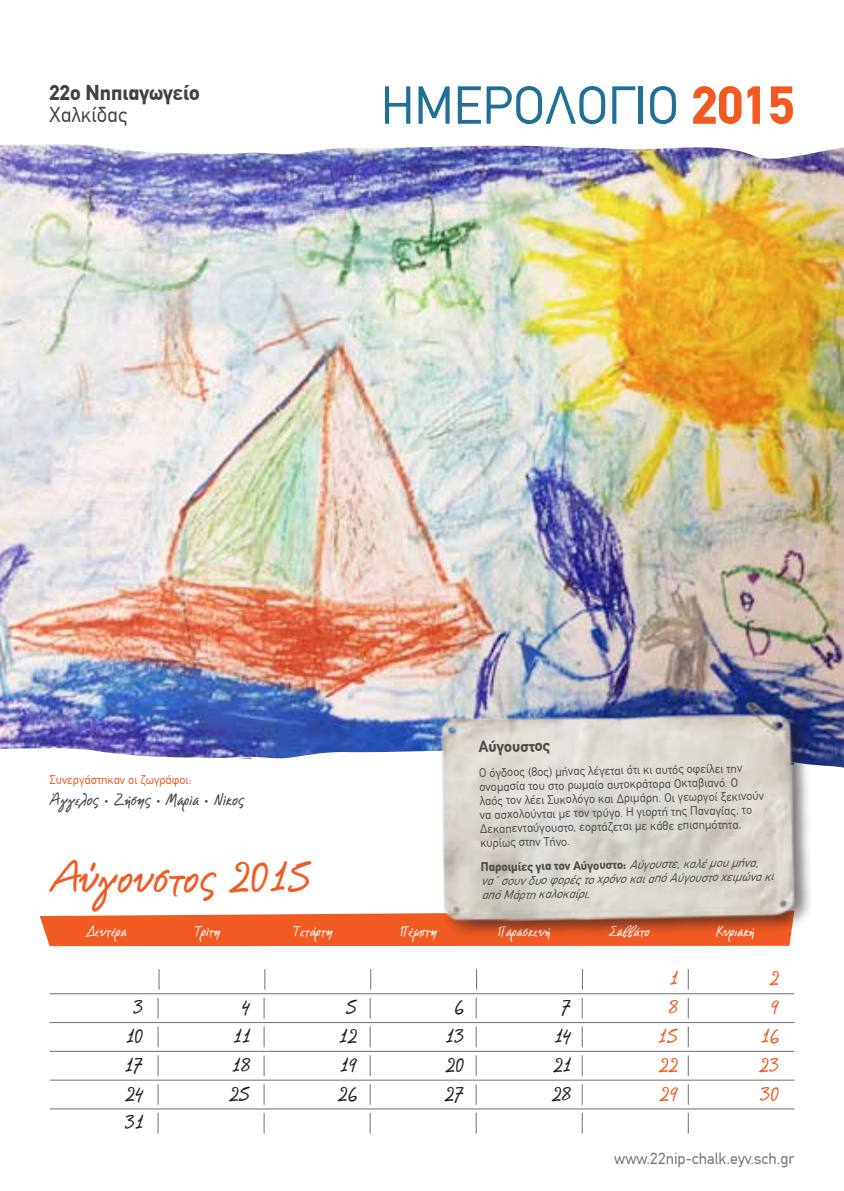
<style>
.page{position:relative;width:844px;height:1191px;background:#fff}
.page>*{position:absolute;margin:0;border:0;box-sizing:border-box;transform-origin:0 0}
.t1{font:52.5px "CF Din";color:#206f96}
.t2{font:700 42px "CF Note";color:#f15a22}
.t3{font:700 21px "CF Din";color:#414142}
.t4{font:21px "CF Din";color:#414142}
.t5{font:700 19.6px "CF Note";color:#231f20}
.t6{font:700 19.6px "CF Note";color:#f15a22}
.t7{font:15.75px "CF Din";color:#6d6f71}
.t8{font:700 15.75px "CF Note";color:#414142}
.t9{font:700 15.75px "CF Din";color:#4d4d4f}
.t10{font:700 14px "CF Note";color:#fff}
.t11{font:12.25px/14px "CF Din";color:#4d4d4f}
.t12{font:italic 12.25px/14px "CF Din";color:#4d4d4f}
.t13{font:12.25px "CF Din";color:#f15a22}
.s1{font-weight:700;color:#f15a22}
.s2{font-size:10.5px}
.s3{font-weight:700;font-style:normal}
</style>
<div class="page">
<img style="left:0;top:144px;width:843px;height:599px">
<img style="left:0;top:743px;width:843px;height:25px">
<svg style="left:40px;top:913px;width:751px;height:33px;background:#f1622d"></svg>
<hr style="left:50px;top:993px;width:744px;height:1px;background:#6d6f71">
<hr style="left:50px;top:1051px;width:744px;height:1px;background:#6d6f71">
<hr style="left:50px;top:1108px;width:744px;height:1px;background:#6d6f71">
<hr style="left:50px;top:1022px;width:744px;height:1px;background:#6d6f71">
<hr style="left:50px;top:1079px;width:744px;height:1px;background:#6d6f71">
<svg style="left:159px;top:969px;width:1px;height:20px"></svg>
<svg style="left:264px;top:969px;width:1px;height:20px"></svg>
<svg style="left:370px;top:969px;width:1px;height:20px"></svg>
<svg style="left:476px;top:969px;width:1px;height:20px"></svg>
<svg style="left:582px;top:969px;width:1px;height:20px"></svg>
<svg style="left:687px;top:969px;width:1px;height:20px"></svg>
<svg style="left:158px;top:997px;width:1px;height:21px"></svg>
<svg style="left:264px;top:997px;width:1px;height:21px"></svg>
<svg style="left:370px;top:997px;width:1px;height:21px"></svg>
<svg style="left:476px;top:997px;width:1px;height:21px"></svg>
<svg style="left:581px;top:998px;width:1px;height:20px"></svg>
<svg style="left:687px;top:998px;width:1px;height:20px"></svg>
<svg style="left:158px;top:1026px;width:1px;height:21px"></svg>
<svg style="left:264px;top:1026px;width:1px;height:21px"></svg>
<svg style="left:370px;top:1026px;width:1px;height:21px"></svg>
<svg style="left:476px;top:1026px;width:1px;height:21px"></svg>
<svg style="left:581px;top:1026px;width:1px;height:21px"></svg>
<svg style="left:687px;top:1026px;width:1px;height:21px"></svg>
<svg style="left:158px;top:1055px;width:1px;height:21px"></svg>
<svg style="left:264px;top:1055px;width:1px;height:21px"></svg>
<svg style="left:370px;top:1055px;width:1px;height:21px"></svg>
<svg style="left:476px;top:1055px;width:1px;height:21px"></svg>
<svg style="left:581px;top:1055px;width:1px;height:21px"></svg>
<svg style="left:687px;top:1055px;width:1px;height:21px"></svg>
<svg style="left:158px;top:1084px;width:1px;height:20px"></svg>
<svg style="left:264px;top:1084px;width:1px;height:20px"></svg>
<svg style="left:370px;top:1084px;width:1px;height:20px"></svg>
<svg style="left:476px;top:1084px;width:1px;height:20px"></svg>
<svg style="left:581px;top:1084px;width:1px;height:20px"></svg>
<svg style="left:687px;top:1084px;width:1px;height:20px"></svg>
<svg style="left:158px;top:1112px;width:1px;height:21px"></svg>
<svg style="left:264px;top:1112px;width:1px;height:21px"></svg>
<svg style="left:370px;top:1112px;width:1px;height:21px"></svg>
<svg style="left:476px;top:1112px;width:1px;height:21px"></svg>
<svg style="left:581px;top:1113px;width:1px;height:20px"></svg>
<svg style="left:687px;top:1113px;width:1px;height:20px"></svg>
<div style="left:439px;top:700px;width:374px;height:237px;background:#231f20;opacity:.6"></div>
<img style="left:415px;top:701px;width:387px;height:222px">
<h3 class="t3" style="left:50px;top:82px;width:152px">22ο Νηπιαγωγείο</h3>
<h3 class="t4" style="left:50px;top:105px;width:79px">Χαλκίδας</h3>
<h1 class="t1" style="left:381px;top:79px;width:415px">ΗΜΕΡΟΛΟΓΙΟ <span class="s1">2015</span></h1>
<p class="t13" style="left:50px;top:774px;width:143px">Συνεργάστηκαν οι ζωγράφοι:</p>
<p class="t8" style="left:50px;top:790px;width:196px">Άγγελος <span class="s2">•</span> Ζήσης <span class="s2">•</span> Μαρία <span class="s2">•</span> Νίκος</p>
<h2 class="t2" style="left:50px;top:851px;width:264px">Αύγουστος 2015</h2>
<p class="t9" style="left:478px;top:738px;width:73px;rotate:-1deg">Αύγουστος</p>
<p class="t11" style="left:479px;top:766px;width:286px;rotate:-1deg">Ο όγδοος (8ος) μήνας λέγεται ότι κι αυτός οφείλει την ονομασία του στο ρωμαίο αυτοκράτορα Οκταβιανό. Ο λαός τον λέει Συκολόγο και Δριμάρη. Οι γεωργοί ξεκινούν να ασχολούνται με τον τρύγο. Η γιορτή της Παναγίας, το Δεκαπενταύγουστο, εορτάζεται με κάθε επισημότητα, κυρίως στην Τήνο.</p>
<p class="t12" style="left:480px;top:860px;width:294px;rotate:-1deg"><span class="s3">Παροιμίες για τον Αύγουστο:</span> Αύγουστε, καλέ μου μήνα, να΄ σουν δυο φορές το χρόνο και από Αύγουστο χειμώνα κι από Μάρτη καλοκαίρι.</p>
<p class="t10" style="left:86px;top:922px;width:42px">Δευτέρα</p>
<p class="t10" style="left:194px;top:922px;width:28px">Τρίτη</p>
<p class="t10" style="left:293px;top:922px;width:41px">Τετάρτη</p>
<p class="t10" style="left:400px;top:922px;width:38px">Πέμπτη</p>
<p class="t10" style="left:497px;top:922px;width:54px">Παρασκευή</p>
<p class="t10" style="left:609px;top:922px;width:42px">Σαββάτο</p>
<p class="t10" style="left:715px;top:922px;width:40px">Κυριακή</p>
<h3 class="t6" style="left:669px;top:965px;width:10px">1</h3>
<h3 class="t6" style="left:769px;top:965px;width:11px">2</h3>
<h3 class="t5" style="left:133px;top:994px;width:12px">3</h3>
<h3 class="t5" style="left:242px;top:994px;width:10px">4</h3>
<h3 class="t5" style="left:346px;top:994px;width:13px">5</h3>
<h3 class="t5" style="left:454px;top:994px;width:11px">6</h3>
<h3 class="t5" style="left:561px;top:994px;width:12px">7</h3>
<h3 class="t6" style="left:668px;top:994px;width:11px">8</h3>
<h3 class="t6" style="left:770px;top:994px;width:10px">9</h3>
<h3 class="t5" style="left:126px;top:1023px;width:19px">10</h3>
<h3 class="t5" style="left:233px;top:1023px;width:18px">11</h3>
<h3 class="t5" style="left:339px;top:1023px;width:20px">12</h3>
<h3 class="t5" style="left:445px;top:1023px;width:21px">13</h3>
<h3 class="t5" style="left:554px;top:1023px;width:18px">14</h3>
<h3 class="t6" style="left:658px;top:1023px;width:22px">15</h3>
<h3 class="t6" style="left:761px;top:1023px;width:20px">16</h3>
<h3 class="t5" style="left:125px;top:1052px;width:20px">17</h3>
<h3 class="t5" style="left:232px;top:1052px;width:20px">18</h3>
<h3 class="t5" style="left:340px;top:1052px;width:19px">19</h3>
<h3 class="t5" style="left:445px;top:1052px;width:20px">20</h3>
<h3 class="t5" style="left:553px;top:1052px;width:20px">21</h3>
<h3 class="t6" style="left:658px;top:1052px;width:21px">22</h3>
<h3 class="t6" style="left:759px;top:1052px;width:22px">23</h3>
<h3 class="t5" style="left:125px;top:1081px;width:20px">24</h3>
<h3 class="t5" style="left:229px;top:1081px;width:23px">25</h3>
<h3 class="t5" style="left:338px;top:1081px;width:21px">26</h3>
<h3 class="t5" style="left:444px;top:1081px;width:22px">27</h3>
<h3 class="t5" style="left:551px;top:1081px;width:21px">28</h3>
<h3 class="t6" style="left:659px;top:1081px;width:20px">29</h3>
<h3 class="t6" style="left:759px;top:1081px;width:21px">30</h3>
<h3 class="t5" style="left:124px;top:1110px;width:21px">31</h3>
<p class="t7" style="left:614px;top:1151px;width:181px">www.22nip-chalk.eyv.sch.gr</p>
</div>
